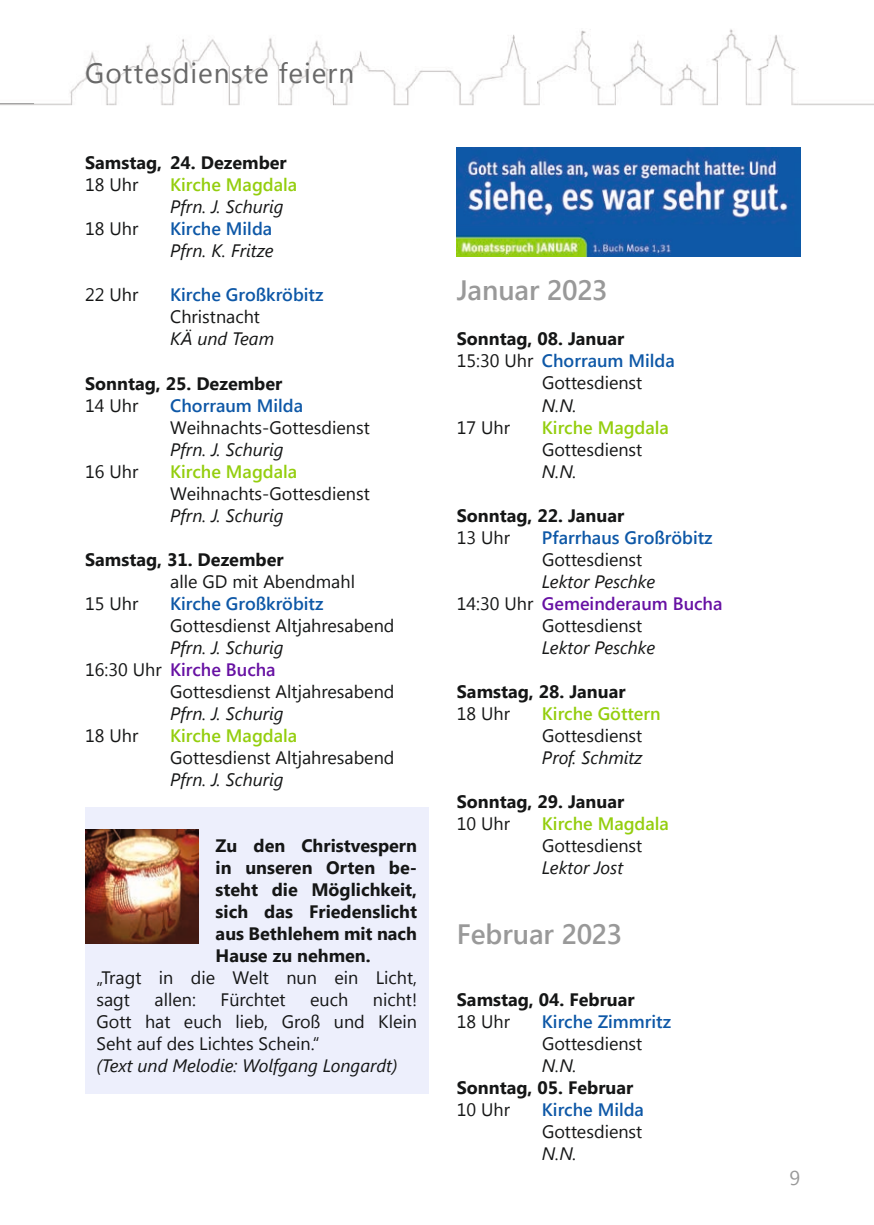
<style>
.page{position:relative;width:874px;height:1225px;background:#fff}
.page>*{position:absolute;margin:0;border:0;box-sizing:border-box;transform-origin:0 0}
.t1{font:600 28px "Segoe UI";letter-spacing:-.005em;color:#999}
.t2{font:28px "Segoe UI";letter-spacing:.035em;color:#686868}
.t3{font:20px "Segoe UI";color:#999}
.t4{font:18px/22px "Segoe UI";color:#151616}
.t5{font:700 18px/22px "Segoe UI";color:#151616;text-align:justify}
.t6{font:italic 18px "Segoe UI";color:#151616}
.t7{font:600 18px "Segoe UI";color:#0e58a7}
.t8{font:600 18px "Segoe UI";color:#94ce0e}
.t9{font:600 18px "Segoe UI";color:#6711a3}
.s1{font-weight:400;color:#151616}
</style>
<div class="page">
<img style="left:0;top:29px;width:873px;height:77px">
<hr style="left:0;top:103px;width:34px;height:1px;background:#999">
<div style="left:85px;top:807px;width:343px;height:286px;background:#edeffc"></div>
<img style="left:85px;top:829px;width:113px;height:114px">
<img style="left:456px;top:147px;width:343px;height:109px">
<h1 class="t2" style="left:85px;top:54px;width:271px">Gottesdienste feiern</h1>
<p class="t5" style="left:85px;top:151px;width:203px">Samstag, 24. Dezember</p>
<p class="t4" style="left:85px;top:173px;width:55px">18 Uhr</p>
<p class="t8" style="left:170px;top:171px;width:128px">Kirche Magdala</p>
<p class="t6" style="left:170px;top:194px;width:115px">Pfrn. J. Schurig</p>
<p class="t4" style="left:85px;top:217px;width:55px">18 Uhr</p>
<p class="t7" style="left:170px;top:215px;width:103px">Kirche Milda</p>
<p class="t6" style="left:170px;top:238px;width:105px">Pfrn. K. Fritze</p>
<p class="t4" style="left:85px;top:283px;width:55px">22 Uhr</p>
<p class="t7" style="left:170px;top:281px;width:155px">Kirche Großkröbitz</p>
<p class="t4" style="left:170px;top:305px;width:91px">Christnacht</p>
<p class="t6" style="left:170px;top:326px;width:105px">KÄ und Team</p>
<p class="t5" style="left:85px;top:371px;width:199px">Sonntag, 25. Dezember</p>
<p class="t4" style="left:85px;top:393px;width:55px">14 Uhr</p>
<p class="t7" style="left:170px;top:391px;width:134px">Chorraum Milda</p>
<p class="t4" style="left:170px;top:415px;width:201px">Weihnachts-Gottesdienst</p>
<p class="t6" style="left:170px;top:436px;width:115px">Pfrn. J. Schurig</p>
<p class="t4" style="left:85px;top:459px;width:55px">16 Uhr</p>
<p class="t8" style="left:170px;top:456px;width:128px">Kirche Magdala</p>
<p class="t4" style="left:170px;top:481px;width:201px">Weihnachts-Gottesdienst</p>
<p class="t6" style="left:170px;top:502px;width:115px">Pfrn. J. Schurig</p>
<p class="t5" style="left:85px;top:547px;width:200px">Samstag, 31. Dezember</p>
<p class="t4" style="left:170px;top:569px;width:186px">alle GD mit Abendmahl</p>
<p class="t4" style="left:85px;top:591px;width:55px">15 Uhr</p>
<p class="t7" style="left:170px;top:588px;width:155px">Kirche Großkröbitz</p>
<p class="t4" style="left:170px;top:613px;width:226px">Gottesdienst Altjahresabend</p>
<p class="t6" style="left:170px;top:634px;width:115px">Pfrn. J. Schurig</p>
<p class="t9" style="left:85px;top:654px;width:192px"><span class="s1">16:30 Uhr</span> Kirche Bucha</p>
<p class="t4" style="left:170px;top:679px;width:226px">Gottesdienst Altjahresabend</p>
<p class="t6" style="left:170px;top:700px;width:115px">Pfrn. J. Schurig</p>
<p class="t4" style="left:85px;top:723px;width:55px">18 Uhr</p>
<p class="t8" style="left:170px;top:720px;width:128px">Kirche Magdala</p>
<p class="t4" style="left:170px;top:745px;width:226px">Gottesdienst Altjahresabend</p>
<p class="t6" style="left:170px;top:766px;width:115px">Pfrn. J. Schurig</p>
<p class="t5" style="left:215px;top:833px;width:203px">Zu den Christvespern in unseren Orten be&shy;steht die Möglichkeit, sich das Friedenslicht aus Bethlehem mit nach Hause zu nehmen.</p>
<p class="t4" style="left:96px;top:965px;width:322px">„Tragt in die Welt nun ein Licht, sagt</p>
<p class="t4" style="left:96px;top:987px;width:322px;text-align:justify;text-indent:276px">nicht!<br>Gott hat euch lieb, Groß und Klein Seht auf des Lichtes Schein.“</p>
<p class="t6" style="left:96px;top:1052px;width:302px">(Text und Melodie: Wolfgang Longardt)</p>
<p class="t4" style="left:154px;top:987px;width:43px">allen:</p>
<p class="t4" style="left:220px;top:987px;width:66px">Fürchtet</p>
<p class="t4" style="left:310px;top:987px;width:40px">euch</p>
<h1 class="t1" style="left:456px;top:267px;width:152px">Januar 2023</h1>
<p class="t5" style="left:456px;top:327px;width:169px">Sonntag, 08. Januar</p>
<p class="t7" style="left:456px;top:347px;width:219px"><span class="s1">15:30 Uhr</span> Chorraum Milda</p>
<p class="t4" style="left:541px;top:371px;width:102px">Gottesdienst</p>
<p class="t6" style="left:541px;top:392px;width:36px">N.N.</p>
<p class="t4" style="left:456px;top:415px;width:55px">17 Uhr</p>
<p class="t8" style="left:541px;top:412px;width:128px">Kirche Magdala</p>
<p class="t4" style="left:541px;top:437px;width:102px">Gottesdienst</p>
<p class="t6" style="left:541px;top:458px;width:36px">N.N.</p>
<p class="t5" style="left:456px;top:503px;width:169px">Sonntag, 22. Januar</p>
<p class="t4" style="left:456px;top:525px;width:55px">13 Uhr</p>
<p class="t7" style="left:541px;top:522px;width:172px">Pfarrhaus Großröbitz</p>
<p class="t4" style="left:541px;top:547px;width:102px">Gottesdienst</p>
<p class="t6" style="left:541px;top:568px;width:115px">Lektor Peschke</p>
<p class="t9" style="left:456px;top:588px;width:267px"><span class="s1">14:30 Uhr</span> Gemeinderaum Bucha</p>
<p class="t4" style="left:541px;top:613px;width:102px">Gottesdienst</p>
<p class="t6" style="left:541px;top:634px;width:115px">Lektor Peschke</p>
<p class="t5" style="left:456px;top:679px;width:170px">Samstag, 28. Januar</p>
<p class="t4" style="left:456px;top:701px;width:55px">18 Uhr</p>
<p class="t8" style="left:541px;top:698px;width:120px">Kirche Göttern</p>
<p class="t4" style="left:541px;top:723px;width:102px">Gottesdienst</p>
<p class="t6" style="left:541px;top:744px;width:102px">Prof. Schmitz</p>
<p class="t5" style="left:456px;top:789px;width:169px">Sonntag, 29. Januar</p>
<p class="t4" style="left:456px;top:811px;width:55px">10 Uhr</p>
<p class="t8" style="left:541px;top:808px;width:128px">Kirche Magdala</p>
<p class="t4" style="left:541px;top:833px;width:102px">Gottesdienst</p>
<p class="t6" style="left:541px;top:854px;width:83px">Lektor Jost</p>
<h1 class="t1" style="left:456px;top:911px;width:167px">Februar 2023</h1>
<p class="t5" style="left:456px;top:987px;width:179px">Samstag, 04. Februar</p>
<p class="t4" style="left:456px;top:1009px;width:55px">18 Uhr</p>
<p class="t7" style="left:541px;top:1007px;width:131px">Kirche Zimmritz</p>
<p class="t4" style="left:541px;top:1031px;width:102px">Gottesdienst</p>
<p class="t6" style="left:541px;top:1052px;width:36px">N.N.</p>
<p class="t5" style="left:456px;top:1075px;width:178px">Sonntag, 05. Februar</p>
<p class="t4" style="left:456px;top:1097px;width:55px">10 Uhr</p>
<p class="t7" style="left:541px;top:1095px;width:103px">Kirche Milda</p>
<p class="t4" style="left:541px;top:1119px;width:102px">Gottesdienst</p>
<p class="t6" style="left:541px;top:1140px;width:36px">N.N.</p>
<p class="t3" style="left:789px;top:1164px;width:12px">9</p>
</div>
